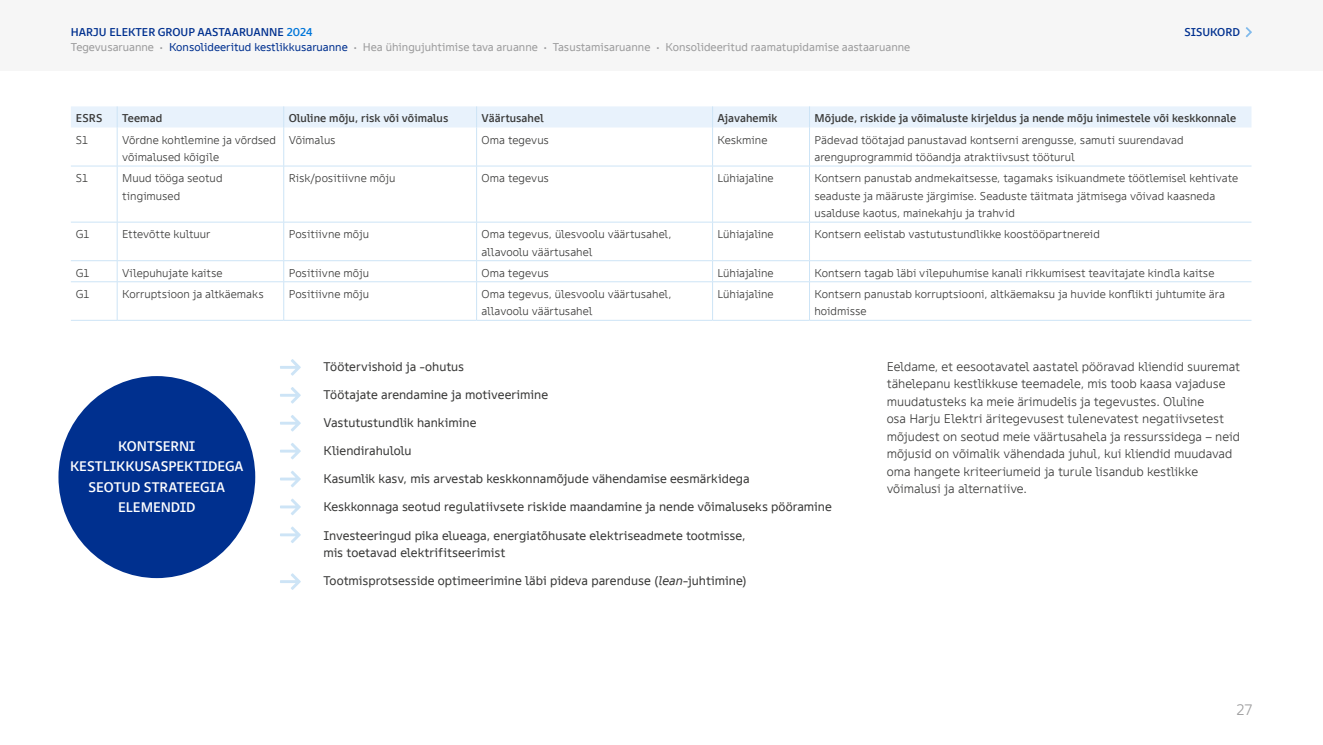
<style>
.page{position:relative;width:1323px;height:745px;background:#fff}
.page>*{position:absolute;margin:0;border:0;box-sizing:border-box;transform-origin:0 0}
.t1{font:300 15px "TT Fellows";color:#9c9c9d}
.t2{font:500 13.75px/20px "TT Fellows";letter-spacing:-.005em;color:#fff;text-align:center}
.t3{font:12.5px/17.5px "TT Fellows";color:#3a3a39}
.t4{font:300 12.5px/17.5px "TT Fellows";letter-spacing:-.005em;color:#3a3a39}
.t5{font:300 11.25px/17.5px "TT Fellows";color:#3a3a39}
.t6{font:11.25px "TT Fellows";color:#9c9c9d}
.t7{font:500 11.25px "TT Fellows";letter-spacing:.005em;color:#3a3a39}
.t8{font:500 11.25px "TT Fellows";color:#00308f}
.s1{color:#0076d9}
.s2{color:#00308f}
.s3{font-style:italic}
</style>
<div class="page">
<div style="left:0;top:0;width:1323px;height:71px;background:#f6f6f6"></div>
<svg style="left:1245px;top:27px;width:7px;height:10px"></svg>
<div style="left:71px;top:106px;width:1180px;height:21px;background:#e8f2fc"></div>
<hr style="left:117px;top:127px;width:1px;height:39px;background:#cde4f6">
<hr style="left:283px;top:127px;width:1px;height:39px;background:#cde4f6">
<hr style="left:476px;top:127px;width:1px;height:39px;background:#cde4f6">
<hr style="left:712px;top:127px;width:1px;height:39px;background:#cde4f6">
<hr style="left:809px;top:127px;width:1px;height:39px;background:#cde4f6">
<hr style="left:117px;top:166px;width:1px;height:56px;background:#cde4f6">
<hr style="left:283px;top:166px;width:1px;height:56px;background:#cde4f6">
<hr style="left:476px;top:166px;width:1px;height:56px;background:#cde4f6">
<hr style="left:712px;top:166px;width:1px;height:56px;background:#cde4f6">
<hr style="left:809px;top:166px;width:1px;height:56px;background:#cde4f6">
<hr style="left:71px;top:222px;width:46px;height:1px;background:#cde4f6">
<hr style="left:117px;top:222px;width:167px;height:1px;background:#cde4f6">
<hr style="left:117px;top:222px;width:1px;height:38px;background:#cde4f6">
<hr style="left:284px;top:222px;width:192px;height:1px;background:#cde4f6">
<hr style="left:283px;top:222px;width:1px;height:38px;background:#cde4f6">
<hr style="left:476px;top:222px;width:236px;height:1px;background:#cde4f6">
<hr style="left:476px;top:222px;width:1px;height:38px;background:#cde4f6">
<hr style="left:712px;top:222px;width:97px;height:1px;background:#cde4f6">
<hr style="left:712px;top:222px;width:1px;height:38px;background:#cde4f6">
<hr style="left:809px;top:222px;width:442px;height:1px;background:#cde4f6">
<hr style="left:809px;top:222px;width:1px;height:38px;background:#cde4f6">
<hr style="left:71px;top:260px;width:46px;height:1px;background:#cde4f6">
<hr style="left:117px;top:260px;width:167px;height:1px;background:#cde4f6">
<svg style="left:117px;top:261px;width:1px;height:20px"></svg>
<hr style="left:284px;top:260px;width:192px;height:1px;background:#cde4f6">
<svg style="left:283px;top:261px;width:1px;height:20px"></svg>
<hr style="left:476px;top:260px;width:236px;height:1px;background:#cde4f6">
<svg style="left:476px;top:261px;width:1px;height:20px"></svg>
<hr style="left:712px;top:260px;width:97px;height:1px;background:#cde4f6">
<svg style="left:712px;top:261px;width:1px;height:20px"></svg>
<hr style="left:809px;top:260px;width:442px;height:1px;background:#cde4f6">
<svg style="left:809px;top:261px;width:1px;height:20px"></svg>
<hr style="left:71px;top:281px;width:46px;height:1px;background:#cde4f6">
<hr style="left:117px;top:281px;width:167px;height:1px;background:#cde4f6">
<hr style="left:117px;top:282px;width:1px;height:38px;background:#cde4f6">
<hr style="left:284px;top:281px;width:192px;height:1px;background:#cde4f6">
<hr style="left:283px;top:282px;width:1px;height:38px;background:#cde4f6">
<hr style="left:476px;top:281px;width:236px;height:1px;background:#cde4f6">
<hr style="left:476px;top:282px;width:1px;height:38px;background:#cde4f6">
<hr style="left:712px;top:281px;width:97px;height:1px;background:#cde4f6">
<hr style="left:712px;top:282px;width:1px;height:38px;background:#cde4f6">
<hr style="left:809px;top:281px;width:442px;height:1px;background:#cde4f6">
<hr style="left:809px;top:282px;width:1px;height:38px;background:#cde4f6">
<hr style="left:71px;top:320px;width:46px;height:1px;background:#cde4f6">
<hr style="left:117px;top:320px;width:167px;height:1px;background:#cde4f6">
<hr style="left:284px;top:320px;width:192px;height:1px;background:#cde4f6">
<hr style="left:476px;top:320px;width:236px;height:1px;background:#cde4f6">
<hr style="left:712px;top:320px;width:97px;height:1px;background:#cde4f6">
<hr style="left:809px;top:320px;width:442px;height:1px;background:#cde4f6">
<hr style="left:71px;top:166px;width:46px;height:1px;background:#cde4f6">
<hr style="left:117px;top:166px;width:167px;height:1px;background:#cde4f6">
<hr style="left:284px;top:166px;width:192px;height:1px;background:#cde4f6">
<hr style="left:476px;top:166px;width:236px;height:1px;background:#cde4f6">
<hr style="left:712px;top:166px;width:97px;height:1px;background:#cde4f6">
<hr style="left:809px;top:166px;width:442px;height:1px;background:#cde4f6">
<div style="left:58px;top:376px;width:197px;height:201px;background:#00308f;border-radius:50%"></div>
<svg style="left:280px;top:387px;width:21px;height:16px"></svg>
<svg style="left:280px;top:415px;width:21px;height:16px"></svg>
<svg style="left:280px;top:471px;width:21px;height:16px"></svg>
<svg style="left:280px;top:498px;width:21px;height:17px"></svg>
<svg style="left:280px;top:359px;width:21px;height:16px"></svg>
<svg style="left:280px;top:443px;width:21px;height:16px"></svg>
<svg style="left:280px;top:526px;width:21px;height:16px"></svg>
<svg style="left:280px;top:573px;width:21px;height:16px"></svg>
<p class="t8" style="left:71px;top:25px;width:243px">HARJU ELEKTER GROUP AASTAARUANNE <span class="s1">2024</span></p>
<p class="t8" style="left:1184px;top:25px;width:57px">SISUKORD</p>
<p class="t6" style="left:71px;top:40px;width:841px">Tegevusaruanne • <span class="s2">Konsolideeritud kestlikkusaruanne</span> • Hea ühingujuhtimise tava aruanne • Tasustamisaruanne • Konsolideeritud raamatupidamise aastaaruanne</p>
<p class="t7" style="left:76px;top:112px;width:28px">ESRS</p>
<p class="t7" style="left:122px;top:112px;width:42px">Teemad</p>
<p class="t7" style="left:289px;top:112px;width:161px">Oluline mõju, risk või võimalus</p>
<p class="t7" style="left:481px;top:112px;width:64px">Väärtusahel</p>
<p class="t7" style="left:717px;top:112px;width:61px">Ajavahemik</p>
<p class="t7" style="left:814px;top:112px;width:423px">Mõjude, riskide ja võimaluste kirjeldus ja nende mõju inimestele või keskkonnale</p>
<p class="t5" style="left:76px;top:131px;width:14px">S1</p>
<p class="t5" style="left:122px;top:131px;width:155px">Võrdne kohtlemine ja võrdsed võimalused kõigile</p>
<p class="t5" style="left:289px;top:131px;width:48px">Võimalus</p>
<p class="t5" style="left:481px;top:131px;width:69px">Oma tegevus</p>
<p class="t5" style="left:717px;top:131px;width:51px">Keskmine</p>
<p class="t5" style="left:814px;top:131px;width:371px">Pädevad töötajad panustavad kontserni arengusse, samuti suurendavad arenguprogrammid tööandja atraktiivsust tööturul</p>
<p class="t5" style="left:76px;top:169px;width:14px">S1</p>
<p class="t5" style="left:122px;top:169px;width:102px">Muud tööga seotud tingimused</p>
<p class="t5" style="left:289px;top:169px;width:108px">Risk/positiivne mõju</p>
<p class="t5" style="left:481px;top:169px;width:69px">Oma tegevus</p>
<p class="t5" style="left:717px;top:169px;width:58px">Lühiajaline</p>
<p class="t5" style="left:814px;top:169px;width:425px">Kontsern panustab andmekaitsesse, tagamaks isikuandmete töötlemisel kehtivate seaduste ja määruste järgimise. Seaduste täitmata jätmisega võivad kaasneda usalduse kaotus, mainekahju ja trahvid</p>
<p class="t5" style="left:76px;top:225px;width:15px">G1</p>
<p class="t5" style="left:122px;top:225px;width:90px">Ettevõtte kultuur</p>
<p class="t5" style="left:289px;top:225px;width:82px">Positiivne mõju</p>
<p class="t5" style="left:481px;top:225px;width:191px">Oma tegevus, ülesvoolu väärtusahel, allavoolu väärtusahel</p>
<p class="t5" style="left:717px;top:225px;width:58px">Lühiajaline</p>
<p class="t5" style="left:814px;top:225px;width:287px">Kontsern eelistab vastutustundlikke koostööpartnereid</p>
<p class="t5" style="left:76px;top:264px;width:15px">G1</p>
<p class="t5" style="left:122px;top:264px;width:102px">Vilepuhujate kaitse</p>
<p class="t5" style="left:289px;top:264px;width:82px">Positiivne mõju</p>
<p class="t5" style="left:481px;top:264px;width:69px">Oma tegevus</p>
<p class="t5" style="left:717px;top:264px;width:58px">Lühiajaline</p>
<p class="t5" style="left:814px;top:264px;width:401px">Kontsern tagab läbi vilepuhumise kanali rikkumisest teavitajate kindla kaitse</p>
<p class="t5" style="left:76px;top:285px;width:15px">G1</p>
<p class="t5" style="left:122px;top:285px;width:143px">Korruptsioon ja altkäemaks</p>
<p class="t5" style="left:289px;top:285px;width:82px">Positiivne mõju</p>
<p class="t5" style="left:481px;top:285px;width:191px">Oma tegevus, ülesvoolu väärtusahel, allavoolu väärtusahel</p>
<p class="t5" style="left:717px;top:285px;width:58px">Lühiajaline</p>
<p class="t5" style="left:814px;top:285px;width:412px">Kontsern panustab korruptsiooni, altkäemaksu ja huvide konflikti juhtumite ära hoidmisse</p>
<p class="t2" style="left:70px;top:436px;width:175px">KONTSERNI<br>KESTLIKKUSASPEKTIDEGA<br>SEOTUD STRATEEGIA<br>ELEMENDID</p>
<p class="t3" style="left:323px;top:357px;width:142px">Töötervishoid ja -ohutus</p>
<p class="t3" style="left:323px;top:385px;width:226px">Töötajate arendamine ja motiveerimine</p>
<p class="t3" style="left:323px;top:413px;width:154px">Vastutustundlik hankimine</p>
<p class="t3" style="left:323px;top:441px;width:90px">Kliendirahulolu</p>
<p class="t3" style="left:323px;top:469px;width:428px">Kasumlik kasv, mis arvestab keskkonnamõjude vähendamise eesmärkidega</p>
<p class="t3" style="left:323px;top:497px;width:510px">Keskkonnaga seotud regulatiivsete riskide maandamine ja nende võimaluseks pööramine</p>
<p class="t3" style="left:323px;top:526px;width:424px">Investeeringud pika elueaga, energiatõhusate elektriseadmete tootmisse, mis toetavad elektrifitseerimist</p>
<p class="t3" style="left:323px;top:571px;width:425px">Tootmisprotsesside optimeerimine läbi pideva parenduse (<span class="s3">lean</span>-juhtimine)</p>
<p class="t4" style="left:887px;top:357px;width:355px">Eeldame, et eesootavatel aastatel pööravad kliendid suuremat tähelepanu kestlikkuse teemadele, mis toob kaasa vajaduse muudatusteks ka meie ärimudelis ja tegevustes. Oluline<br>osa Harju Elektri äritegevusest tulenevatest negatiivsetest mõjudest on seotud meie väärtusahela ja ressurssidega – neid mõjusid on võimalik vähendada juhul, kui kliendid muudavad oma hangete kriteeriumeid ja turule lisandub kestlikke võimalusi ja alternatiive.</p>
<h1 class="t1" style="left:1236px;top:700px;width:18px">27</h1>
</div>
